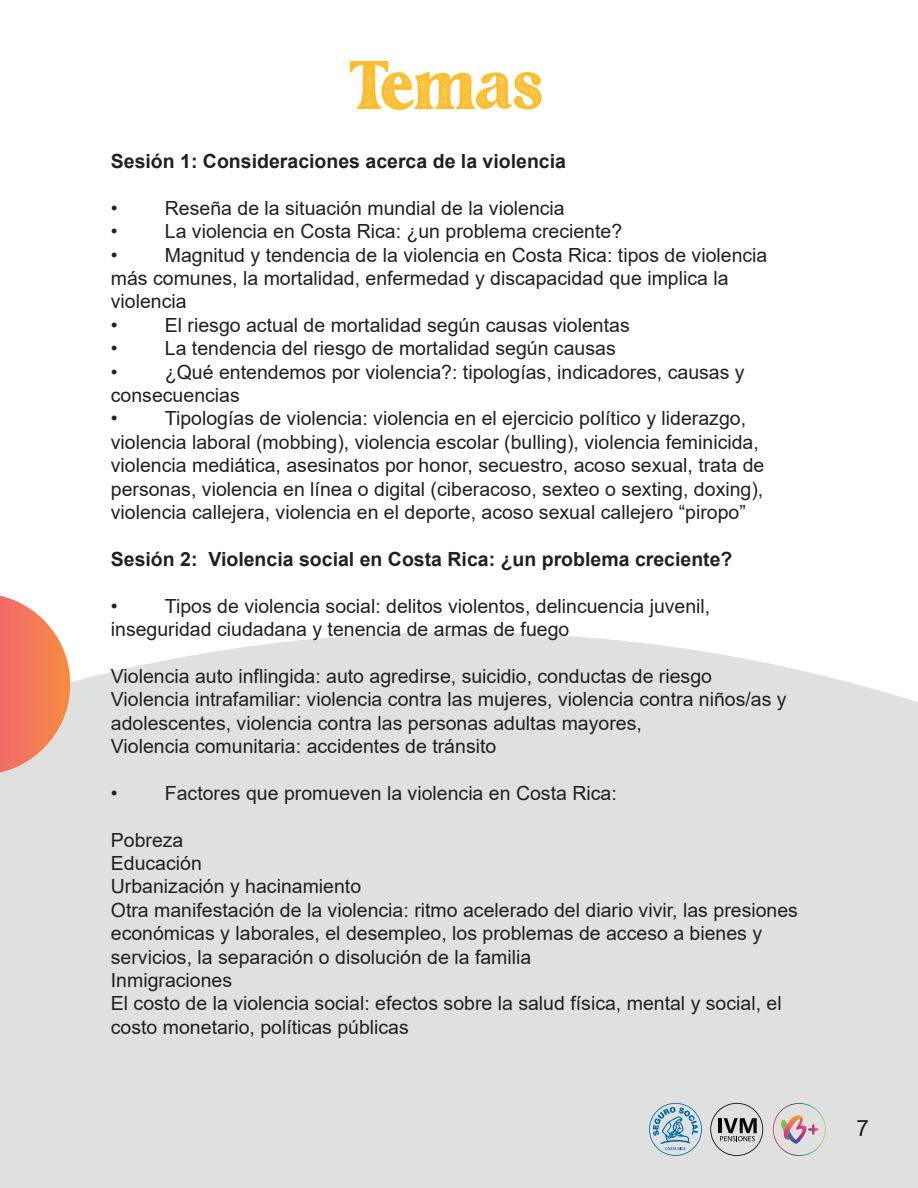
<style>
.page{position:relative;width:918px;height:1188px;background:#fff}
.page>*{position:absolute;margin:0;border:0;box-sizing:border-box;transform-origin:0 0}
.t1{font:67.5px "Fashion Stamp";letter-spacing:-.045em;color:#fdbd2d}
.t2{font:22.5px "Arial";color:#231f20}
.t3{font:19.5px/23.4px "Arial";color:#231f20}
.t4{font:700 19.5px "Arial";color:#231f20}
</style>
<div class="page">
<div style="left:0;top:632px;width:918px;height:556px;background:#dfe1e1"></div>
<svg style="left:0;top:596px;width:70px;height:177px;background:#f2967f"></svg>
<svg style="left:649px;top:1103px;width:53px;height:53px;background:#adc6d3"></svg>
<svg style="left:710px;top:1103px;width:53px;height:53px;background:#b6b7b7"></svg>
<svg style="left:773px;top:1103px;width:53px;height:53px;background:#d4caca"></svg>
<h1 class="t1" style="left:348px;top:41px;width:197px">Temas</h1>
<p class="t4" style="left:111px;top:147px;width:457px">Sesión 1: Consideraciones acerca de la violencia</p>
<p class="t3" style="left:111px;top:196px;width:8px">•</p>
<p class="t3" style="left:165px;top:196px;width:401px">Reseña de la situación mundial de la violencia</p>
<p class="t3" style="left:111px;top:220px;width:8px">•</p>
<p class="t3" style="left:165px;top:220px;width:459px">La violencia en Costa Rica: ¿un problema creciente?</p>
<p class="t3" style="left:111px;top:243px;width:8px">•</p>
<p class="t3" style="left:111px;top:243px;width:658px;text-indent:54px">Magnitud y tendencia de la violencia en Costa Rica: tipos de violencia más comunes, la mortalidad, enfermedad y discapacidad que implica la violencia<br>•</p>
<p class="t3" style="left:165px;top:313px;width:466px">El riesgo actual de mortalidad según causas violentas</p>
<p class="t3" style="left:111px;top:337px;width:8px">•</p>
<p class="t3" style="left:165px;top:337px;width:452px">La tendencia del riesgo de mortalidad según causas</p>
<p class="t3" style="left:111px;top:360px;width:8px">•</p>
<p class="t3" style="left:111px;top:360px;width:635px;text-indent:54px">¿Qué entendemos por violencia?: tipologías, indicadores, causas y consecuencias<br>•</p>
<p class="t3" style="left:111px;top:407px;width:655px;text-indent:54px">Tipologías de violencia: violencia en el ejercicio político y liderazgo, violencia laboral (mobbing), violencia escolar (bulling), violencia feminicida, violencia mediática, asesinatos por honor, secuestro, acoso sexual, trata de personas, violencia en línea o digital (ciberacoso, sexteo o sexting, doxing), violencia callejera, violencia en el deporte, acoso sexual callejero “piropo”</p>
<p class="t4" style="left:111px;top:545px;width:623px">Sesión 2: Violencia social en Costa Rica: ¿un problema creciente?</p>
<p class="t3" style="left:111px;top:594px;width:8px">•</p>
<p class="t3" style="left:111px;top:594px;width:601px;text-indent:54px">Tipos de violencia social: delitos violentos, delincuencia juvenil, inseguridad ciudadana y tenencia de armas de fuego</p>
<p class="t3" style="left:111px;top:664px;width:677px">Violencia auto inflingida: auto agredirse, suicidio, conductas de riesgo Violencia intrafamiliar: violencia contra las mujeres, violencia contra niños/as y adolescentes, violencia contra las personas adultas mayores,<br>Violencia comunitaria: accidentes de tránsito</p>
<p class="t3" style="left:111px;top:781px;width:8px">•</p>
<p class="t3" style="left:165px;top:781px;width:453px">Factores que promueven la violencia en Costa Rica:</p>
<p class="t3" style="left:111px;top:828px;width:689px">Pobreza<br>Educación<br>Urbanización y hacinamiento<br>Otra manifestación de la violencia: ritmo acelerado del diario vivir, las presiones económicas y laborales, el desempleo, los problemas de acceso a bienes y servicios, la separación o disolución de la familia<br>Inmigraciones<br>El costo de la violencia social: efectos sobre la salud física, mental y social, el costo monetario, políticas públicas</p>
<p class="t2" style="left:857px;top:1112px;width:14px">7</p>
</div>
